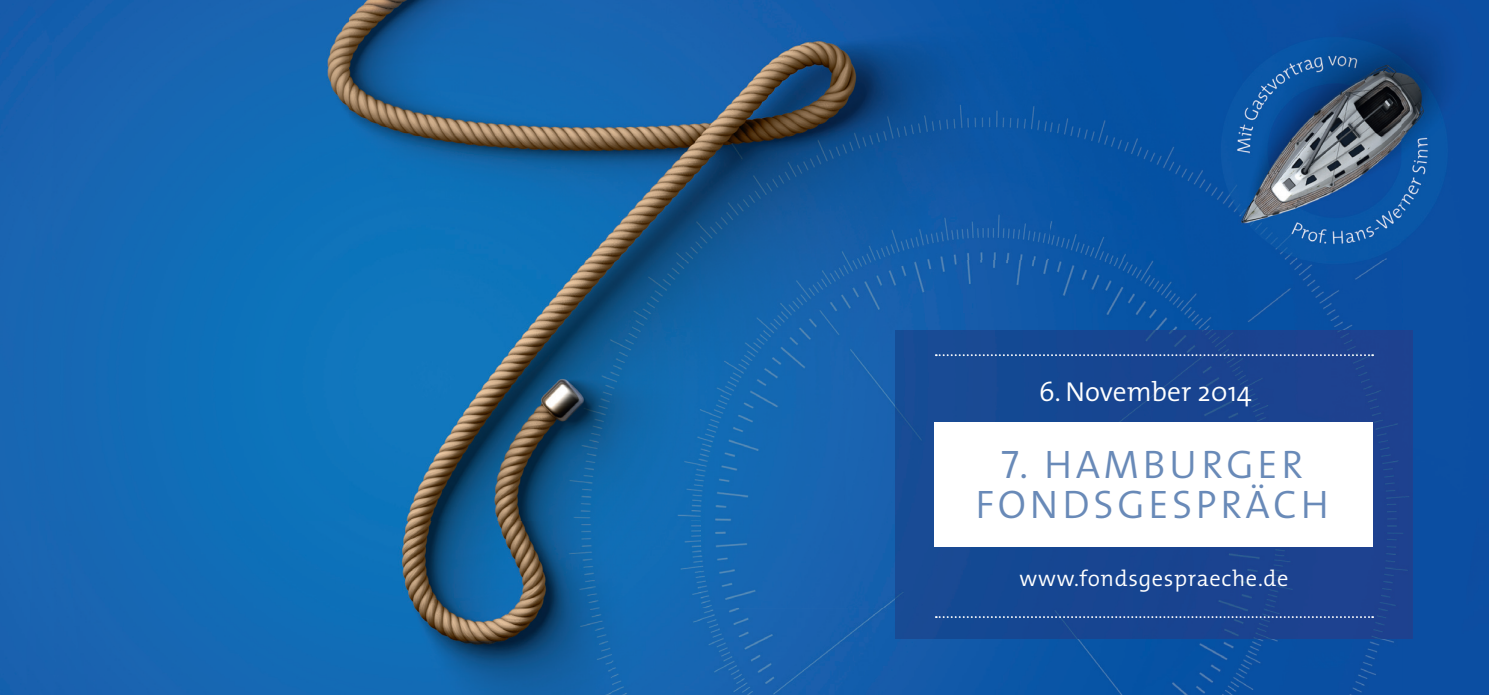
<style>
.page{position:relative;width:1489px;height:695px;background:#fff}
.page>*{position:absolute;margin:0;border:0;box-sizing:border-box;transform-origin:0 0}
.t1{font:300 40px/40px "The Mix";color:#698ab8;text-align:center}
.t2{font:300 27.5px "The Mix";color:#fff}
.t3{font:300 22.5px "The Mix";letter-spacing:.03em;color:#fff}
.s1{font-family:"The Mix Semi Light Caps";font-weight:400}
</style>
<div class="page">
<img style="left:0;top:0;width:1401px;height:260px">
<img style="left:1401px;top:0;width:87px;height:694px">
<img style="left:0;top:260px;width:700px;height:434px">
<div style="left:700px;top:260px;width:263px;height:348px;background:#1765b0"></div>
<img style="left:963px;top:260px;width:438px;height:70px">
<img style="left:700px;top:608px;width:701px;height:86px">
<div style="left:895px;top:330px;width:517px;height:308px;background:#194591"></div>
<div style="left:934px;top:422px;width:438px;height:124px;background:#fff"></div>
<svg style="left:935px;top:354px;width:437px;height:2px"></svg>
<svg style="left:935px;top:616px;width:437px;height:2px"></svg>
<p class="t2" style="left:1038px;top:369px;width:214px">6. November 2014</p>
<p class="t1" style="left:975px;top:443px;width:355px"><span class="s1">7.</span> HAMBURGER<br>FONDSGESPRÄCH</p>
<p class="t3" style="left:1019px;top:560px;width:270px">www.fondsgespraeche.de</p>
</div>
